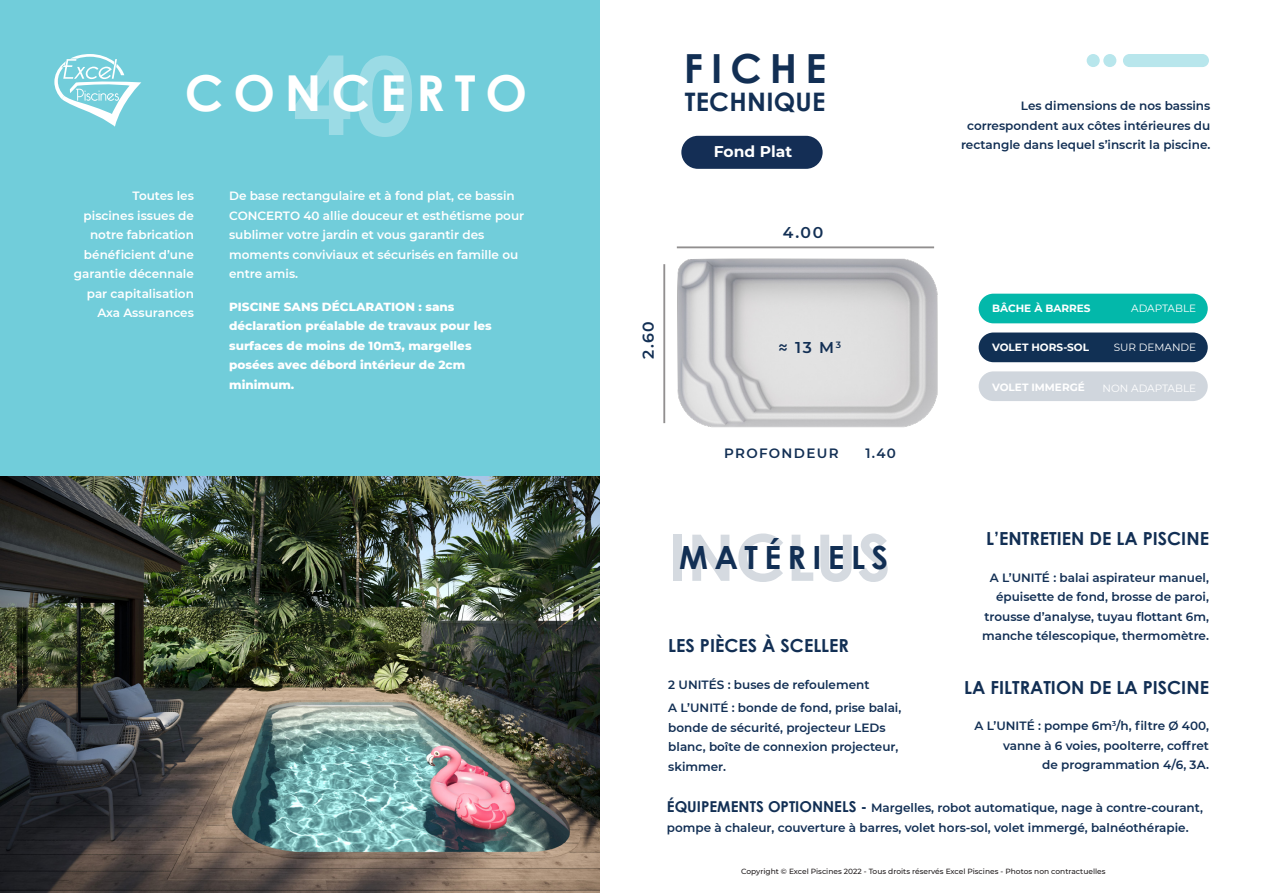
<style>
.page{position:relative;width:1263px;height:893px;background:#fff}
.page>*{position:absolute;margin:0;border:0;box-sizing:border-box;transform-origin:0 0}
.t1{font:700 108px "Century Gothic";color:#fff}
.t2{font:700 64.35px "Century Gothic";letter-spacing:.01em;color:#122f54}
.t3{font:700 49.5px "Century Gothic";letter-spacing:.2em;color:#fff}
.t4{font:700 40.2px "Century Gothic";letter-spacing:.2em;color:#122f54}
.t5{font:700 31.95px "Century Gothic";letter-spacing:.2em;color:#122f54}
.t6{font:700 25.5px "Century Gothic";letter-spacing:.01em;color:#122f54}
.t7{font:700 18px "Century Gothic";color:#122f54}
.Corps_de_texte{font:600 15.6px "Montserrat";color:#122f54}
.t8{font:700 15.6px "Montserrat";color:#fff}
.Corps_de_texte-2{font:600 13.5px "Montserrat";letter-spacing:.1em;color:#122f54}
.t9{font:600 12px/19.5px "Montserrat";color:#122f54;text-align:right}
.t10{font:600 12px/19.5px "Montserrat";color:#fff}
.t11{font:800 12px/19.5px "Montserrat";color:#fff}
.t12{font:700 10.5px "Montserrat";color:#fff}
.t13{font:10.5px "Montserrat";color:#fff}
.t14{font:500 7.5px "Montserrat";color:#231f20}
.s1{font-family:"Century Gothic";font-weight:700;font-size:15px}
</style>
<div class="page">
<img style="left:664px;top:258px;width:274px;height:170px">
<div style="left:0;top:0;width:599px;height:893px;background:#71cdda"></div>
<img style="left:0;top:476px;width:599px;height:417px">
<div style="left:681px;top:136px;width:142px;height:33px;background:#142e55;border-radius:17px"></div>
<svg style="left:54px;top:54px;width:87px;height:73px"></svg>
<hr style="left:677px;top:246px;width:257px;height:2px;background:#231f20">
<hr style="left:663px;top:264px;width:2px;height:159px;background:#231f20">
<div style="left:1123px;top:54px;width:86px;height:13px;background:#b8e6ec;border-radius:7px"></div>
<div style="left:1103px;top:54px;width:13px;height:13px;background:#b8e6ec;border-radius:50%"></div>
<div style="left:1087px;top:54px;width:13px;height:13px;background:#b8e6ec;border-radius:50%"></div>
<div style="left:979px;top:371px;width:229px;height:30px;background:#d0d6dd;border-radius:15px"></div>
<div style="left:979px;top:332px;width:229px;height:30px;background:#113054;border-radius:15px"></div>
<div style="left:979px;top:294px;width:229px;height:29px;background:#03b8aa;border-radius:15px"></div>
<h1 class="t1" style="left:293px;top:28px;width:124px">40</h1>
<p class="t3" style="left:185px;top:62px;width:344px">CONCERTO</p>
<p class="t10" style="left:74px;top:186px;width:122px;text-align:right">Toutes les<br>piscines issues de notre fabrication bénéficient d’une garantie décennale par capitalisation<br>Axa Assurances</p>
<p class="t10" style="left:229px;top:186px;width:297px">De base rectangulaire et à fond plat, ce bassin CONCERTO 40 allie douceur et esthétisme pour sublimer votre jardin et vous garantir des moments conviviaux et sécurisés en famille ou entre amis.</p>
<p class="t11" style="left:229px;top:296px;width:264px">PISCINE SANS DÉCLARATION : sans déclaration préalable de travaux pour les surfaces de moins de 10m3, margelles posées avec débord intérieur de 2cm minimum.</p>
<p class="t4" style="left:684px;top:43px;width:144px">FICHE</p>
<p class="t6" style="left:685px;top:85px;width:142px">TECHNIQUE</p>
<p class="t8" style="left:714px;top:140px;width:80px">Fond Plat</p>
<p class="Corps_de_texte" style="left:783px;top:222px;width:42px">4.00</p>
<p class="Corps_de_texte" style="left:637px;top:359px;width:39px;rotate:-90deg">2.60</p>
<p class="Corps_de_texte" style="left:778px;top:337px;width:64px">≈ 13 M<sup>3</sup></p>
<p class="Corps_de_texte-2" style="left:724px;top:444px;width:116px">PROFONDEUR</p>
<p class="Corps_de_texte-2" style="left:865px;top:444px;width:32px">1.40</p>
<p class="t9" style="left:961px;top:96px;width:251px">Les dimensions de nos bassins correspondent aux côtes intérieures du rectangle dans lequel s’inscrit la piscine.</p>
<p class="t12" style="left:992px;top:301px;width:100px">BÂCHE À BARRES</p>
<p class="t13" style="left:1131px;top:301px;width:67px">ADAPTABLE</p>
<p class="t12" style="left:992px;top:340px;width:99px">VOLET HORS-SOL</p>
<p class="t13" style="left:1114px;top:340px;width:84px">SUR DEMANDE</p>
<p class="t12" style="left:992px;top:380px;width:94px">VOLET IMMERGÉ</p>
<p class="t13" style="left:1102px;top:381px;width:95px">NON ADAPTABLE</p>
<h2 class="t2" style="left:668px;top:517px;width:224px">INCLUS</h2>
<p class="t5" style="left:679px;top:537px;width:211px">MATÉRIELS</p>
<p class="t7" style="left:668px;top:634px;width:182px">LES PIÈCES À SCELLER</p>
<p class="t9" style="left:668px;top:674px;width:203px">2 UNITÉS : buses de refoulement</p>
<p class="t9" style="left:668px;top:698px;width:235px;text-align:left">A L’UNITÉ : bonde de fond, prise balai, bonde de sécurité, projecteur LEDs blanc, boîte de connexion projecteur, skimmer.</p>
<p class="t7" style="left:986px;top:527px;width:224px">L’ENTRETIEN DE LA PISCINE</p>
<p class="t9" style="left:982px;top:567px;width:228px">A L’UNITÉ : balai aspirateur manuel, épuisette de fond, brosse de paroi, trousse d’analyse, tuyau flottant 6m, manche télescopique, thermomètre.</p>
<p class="t7" style="left:964px;top:676px;width:246px">LA FILTRATION DE LA PISCINE</p>
<p class="t9" style="left:974px;top:715px;width:236px">A L’UNITÉ : pompe 6m<sup>3</sup>/h, filtre Ø 400, vanne à 6 voies, poolterre, coffret<br>de programmation 4/6, 3A.</p>
<p class="t9" style="left:667px;top:798px;width:538px;text-align:left"><span class="s1">ÉQUIPEMENTS OPTIONNELS -</span> Margelles, robot automatique, nage à contre-courant, pompe à chaleur, couverture à barres, volet hors-sol, volet immergé, balnéothérapie.</p>
<p class="t14" style="left:741px;top:866px;width:366px">Copyright © Excel Piscines 2022 - Tous droits réservés Excel Piscines - Photos non contractuelles</p>
</div>
